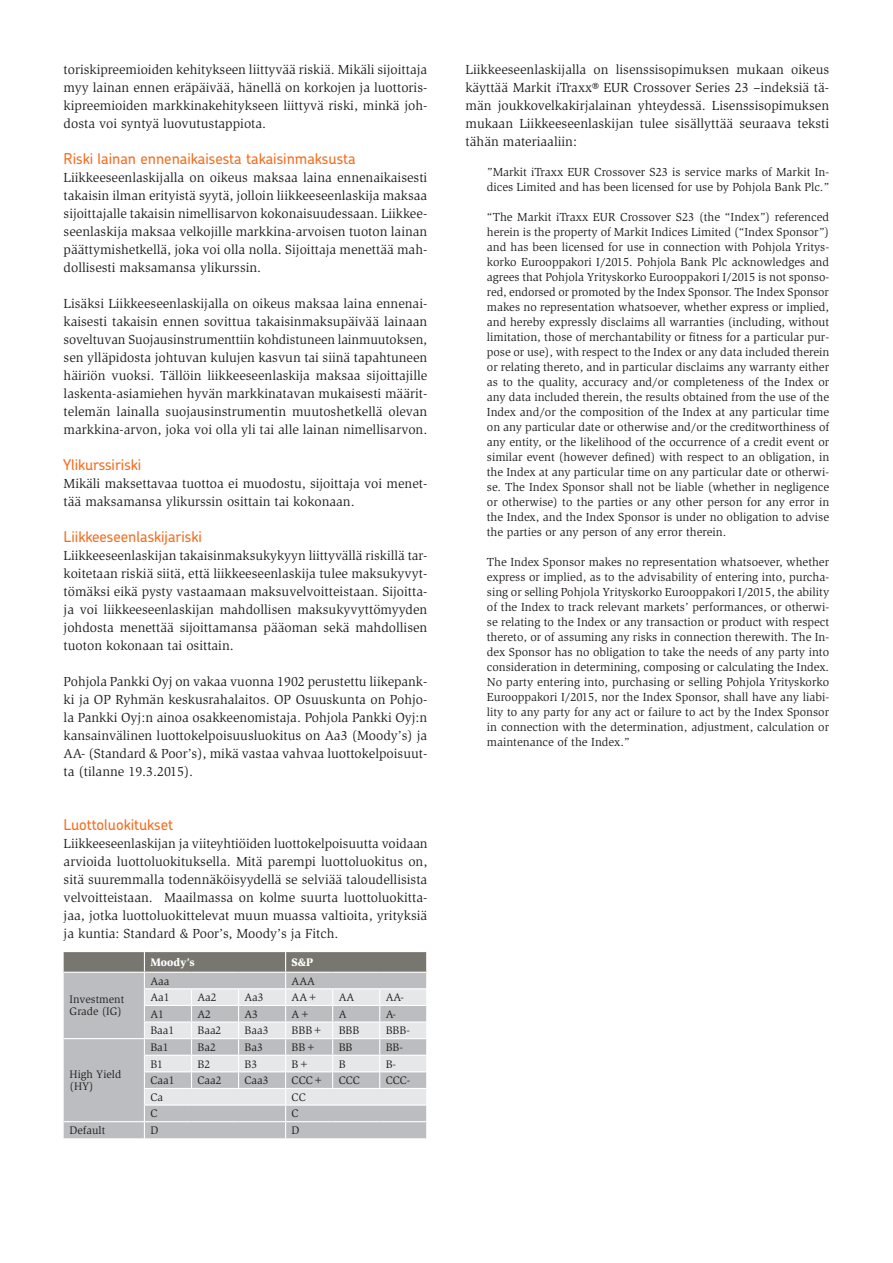
<style>
.page{position:relative;width:893px;height:1263px;background:#fff}
.page>*{position:absolute;margin:0;border:0;box-sizing:border-box;transform-origin:0 0}
.VÄLIOTSIKKO_2{font:500 15px "Chevin Std";color:#f36e21}
.LEIPIS_book_8p{font:13.5px/18px "Slimbach Std";color:#231f20;text-align:justify}
.LEIPIS_book_8p-2{font:12px/15px "Slimbach Std";color:#231f20;text-align:justify}
.taulukko{font:11.25px/12px "Slimbach Std";color:#231f20}
.taulukko-2{font:900 11.25px "Slimbach Std";color:#fff}
</style>
<div class="page">
<svg style="left:64px;top:952px;width:363px;height:186px;background:#c3c4c6"></svg>
<p class="LEIPIS_book_8p" style="left:64px;top:60px;width:365px">toriskipreemioiden kehitykseen liittyvää riskiä. Mikäli sijoittaja myy lainan ennen eräpäivää, hänellä on korkojen ja luottoris&shy;kipreemioiden markkinakehitykseen liittyvä riski, minkä joh&shy;dosta voi syntyä luovutustappiota.</p>
<p class="VÄLIOTSIKKO_2" style="left:64px;top:148px;width:293px">Riski lainan ennenaikaisesta takaisinmaksusta</p>
<p class="LEIPIS_book_8p" style="left:64px;top:168px;width:365px">Liikkeeseenlaskijalla on oikeus maksaa laina ennenaikaisesti takaisin ilman erityistä syytä, jolloin liikkeeseenlaskija maksaa sijoittajalle takaisin nimellisarvon kokonaisuudessaan. Liikkee&shy;seenlaskija maksaa velkojille markkina-arvoisen tuoton lainan päättymishetkellä, joka voi olla nolla. Sijoittaja menettää mah&shy;dollisesti maksamansa ylikurssin.</p>
<p class="LEIPIS_book_8p" style="left:64px;top:294px;width:365px">Lisäksi Liikkeeseenlaskijalla on oikeus maksaa laina ennenai&shy;kaisesti takaisin ennen sovittua takaisinmaksupäivää lainaan soveltuvan Suojausinstrumenttiin kohdistuneen lainmuutoksen, sen ylläpidosta johtuvan kulujen kasvun tai siinä tapahtuneen häiriön vuoksi. Tällöin liikkeeseenlaskija maksaa sijoittajille laskenta-asiamiehen hyvän markkinatavan mukaisesti määrit&shy;telemän lainalla suojausinstrumentin muutoshetkellä olevan markkina-arvon, joka voi olla yli tai alle lainan nimellisarvon.</p>
<p class="VÄLIOTSIKKO_2" style="left:64px;top:454px;width:79px">Ylikurssiriski</p>
<p class="LEIPIS_book_8p" style="left:64px;top:474px;width:365px">Mikäli maksettavaa tuottoa ei muodostu, sijoittaja voi menet&shy;tää maksamansa ylikurssin osittain tai kokonaan.</p>
<p class="VÄLIOTSIKKO_2" style="left:64px;top:526px;width:140px">Liikkeeseenlaskijariski</p>
<p class="LEIPIS_book_8p" style="left:64px;top:546px;width:365px">Liikkeeseenlaskijan takaisinmaksukykyyn liittyvällä riskillä tar&shy;koitetaan riskiä siitä, että liikkeeseenlaskija tulee maksukyvyt&shy;tömäksi eikä pysty vastaamaan maksuvelvoitteistaan. Sijoitta&shy;ja voi liikkeeseenlaskijan mahdollisen maksukyvyttömyyden johdosta menettää sijoittamansa pääoman sekä mahdollisen tuoton kokonaan tai osittain.</p>
<p class="LEIPIS_book_8p" style="left:64px;top:672px;width:365px">Pohjola Pankki Oyj on vakaa vuonna 1902 perustettu liikepank&shy;ki ja OP Ryhmän keskusrahalaitos. OP Osuuskunta on Pohjo&shy;la Pankki Oyj:n ainoa osakkeenomistaja. Pohjola Pankki Oyj:n kansainvälinen luottokelpoisuusluokitus on Aa3 (Moody’s) ja AA- (Standard &amp; Poor’s), mikä vastaa vahvaa luottokelpoisuut&shy;ta (tilanne 19.3.2015).</p>
<p class="VÄLIOTSIKKO_2" style="left:64px;top:814px;width:111px">Luottoluokitukset</p>
<p class="LEIPIS_book_8p" style="left:64px;top:834px;width:365px">Liikkeeseenlaskijan ja viiteyhtiöiden luottokelpoisuutta voidaan arvioida luottoluokituksella. Mitä parempi luottoluokitus on, sitä suuremmalla todennäköisyydellä se selviää taloudellisista velvoitteistaan. Maailmassa on kolme suurta luottoluokitta&shy;jaa, jotka luottoluokittelevat muun muassa valtioita, yrityksiä ja kuntia: Standard &amp; Poor’s, Moody’s ja Fitch.</p>
<p class="taulukko-2" style="left:150px;top:955px;width:46px">Moody’s</p>
<p class="taulukko-2" style="left:292px;top:955px;width:23px">S&amp;P</p>
<p class="taulukko" style="left:70px;top:994px;width:56px">Investment<br>Grade (IG)</p>
<p class="taulukko" style="left:150px;top:975px;width:20px">Aaa</p>
<p class="taulukko" style="left:292px;top:975px;width:25px">AAA</p>
<p class="taulukko" style="left:150px;top:991px;width:21px">Aa1</p>
<p class="taulukko" style="left:197px;top:991px;width:21px">Aa2</p>
<p class="taulukko" style="left:245px;top:991px;width:21px">Aa3</p>
<p class="taulukko" style="left:292px;top:991px;width:28px">AA+</p>
<p class="taulukko" style="left:339px;top:991px;width:17px">AA</p>
<p class="taulukko" style="left:386px;top:991px;width:20px">AA-</p>
<p class="taulukko" style="left:150px;top:1008px;width:15px">A1</p>
<p class="taulukko" style="left:197px;top:1008px;width:15px">A2</p>
<p class="taulukko" style="left:245px;top:1008px;width:15px">A3</p>
<p class="taulukko" style="left:292px;top:1008px;width:20px">A+</p>
<p class="taulukko" style="left:339px;top:1008px;width:9px">A</p>
<p class="taulukko" style="left:386px;top:1008px;width:12px">A-</p>
<p class="taulukko" style="left:150px;top:1025px;width:25px">Baa1</p>
<p class="taulukko" style="left:197px;top:1025px;width:25px">Baa2</p>
<p class="taulukko" style="left:245px;top:1025px;width:25px">Baa3</p>
<p class="taulukko" style="left:292px;top:1025px;width:33px">BBB+</p>
<p class="taulukko" style="left:339px;top:1025px;width:22px">BBB</p>
<p class="taulukko" style="left:386px;top:1025px;width:26px">BBB-</p>
<p class="taulukko" style="left:70px;top:1068px;width:53px">High Yield (HY)</p>
<p class="taulukko" style="left:150px;top:1041px;width:20px">Ba1</p>
<p class="taulukko" style="left:197px;top:1041px;width:20px">Ba2</p>
<p class="taulukko" style="left:245px;top:1041px;width:20px">Ba3</p>
<p class="taulukko" style="left:292px;top:1041px;width:26px">BB+</p>
<p class="taulukko" style="left:339px;top:1041px;width:15px">BB</p>
<p class="taulukko" style="left:386px;top:1041px;width:19px">BB-</p>
<p class="taulukko" style="left:150px;top:1058px;width:14px">B1</p>
<p class="taulukko" style="left:197px;top:1058px;width:14px">B2</p>
<p class="taulukko" style="left:245px;top:1058px;width:14px">B3</p>
<p class="taulukko" style="left:292px;top:1058px;width:19px">B+</p>
<p class="taulukko" style="left:339px;top:1058px;width:8px">B</p>
<p class="taulukko" style="left:386px;top:1058px;width:12px">B-</p>
<p class="taulukko" style="left:150px;top:1074px;width:26px">Caa1</p>
<p class="taulukko" style="left:197px;top:1074px;width:26px">Caa2</p>
<p class="taulukko" style="left:245px;top:1074px;width:26px">Caa3</p>
<p class="taulukko" style="left:292px;top:1074px;width:34px">CCC+</p>
<p class="taulukko" style="left:339px;top:1074px;width:23px">CCC</p>
<p class="taulukko" style="left:386px;top:1074px;width:26px">CCC-</p>
<p class="taulukko" style="left:150px;top:1091px;width:14px">Ca</p>
<p class="taulukko" style="left:292px;top:1091px;width:16px">CC</p>
<p class="taulukko" style="left:150px;top:1108px;width:9px">C</p>
<p class="taulukko" style="left:292px;top:1108px;width:9px">C</p>
<p class="taulukko" style="left:70px;top:1124px;width:37px">Default</p>
<p class="taulukko" style="left:150px;top:1124px;width:9px">D</p>
<p class="taulukko" style="left:292px;top:1124px;width:9px">D</p>
<p class="LEIPIS_book_8p" style="left:466px;top:60px;width:365px">Liikkeeseenlaskijalla on lisenssisopimuksen mukaan oikeus käyttää Markit iTraxx® EUR Crossover Series 23 –indeksiä tä&shy;män joukkovelkakirjalainan yhteydessä. Lisenssisopimuksen mukaan Liikkeeseenlaskijan tulee sisällyttää seuraava teksti tähän materiaaliin:</p>
<p class="LEIPIS_book_8p-2" style="left:487px;top:164px;width:344px">”Markit iTraxx EUR Crossover S23 is service marks of Markit In&shy;dices Limited and has been licensed for use by Pohjola Bank Plc.”</p>
<p class="LEIPIS_book_8p-2" style="left:487px;top:209px;width:344px">“The Markit iTraxx EUR Crossover S23 (the “Index”) referenced herein is the property of Markit Indices Limited (“Index Sponsor”) and has been licensed for use in connection with Pohjola Yritys&shy;korko Eurooppakori I/2015. Pohjola Bank Plc acknowledges and agrees that Pohjola Yrityskorko Eurooppakori I/2015 is not sponso&shy;red, endorsed or promoted by the Index Sponsor. The Index Sponsor makes no representation whatsoever, whether express or implied, and hereby expressly disclaims all warranties (including, without limitation, those of merchantability or fitness for a particular pur&shy;pose or use), with respect to the Index or any data included therein or relating thereto, and in particular disclaims any warranty either as to the quality, accuracy and/or completeness of the Index or any data included therein, the results obtained from the use of the Index and/or the composition of the Index at any particular time on any particular date or otherwise and/or the creditworthiness of any entity, or the likelihood of the occurrence of a credit event or similar event (however defined) with respect to an obligation, in the Index at any particular time on any particular date or otherwi&shy;se. The Index Sponsor shall not be liable (whether in negligence or otherwise) to the parties or any other person for any error in the Index, and the Index Sponsor is under no obligation to advise the parties or any person of any error therein.</p>
<p class="LEIPIS_book_8p-2" style="left:487px;top:554px;width:344px">The Index Sponsor makes no representation whatsoever, whether express or implied, as to the advisability of entering into, purcha&shy;sing or selling Pohjola Yrityskorko Eurooppakori I/2015, the ability of the Index to track relevant markets’ performances, or otherwi&shy;se relating to the Index or any transaction or product with respect thereto, or of assuming any risks in connection therewith. The In&shy;dex Sponsor has no obligation to take the needs of any party into consideration in determining, composing or calculating the Index.<br>No party entering into, purchasing or selling Pohjola Yrityskorko Eurooppakori I/2015, nor the Index Sponsor, shall have any liabi&shy;lity to any party for any act or failure to act by the Index Sponsor in connection with the determination, adjustment, calculation or maintenance of the Index.”</p>
</div>
